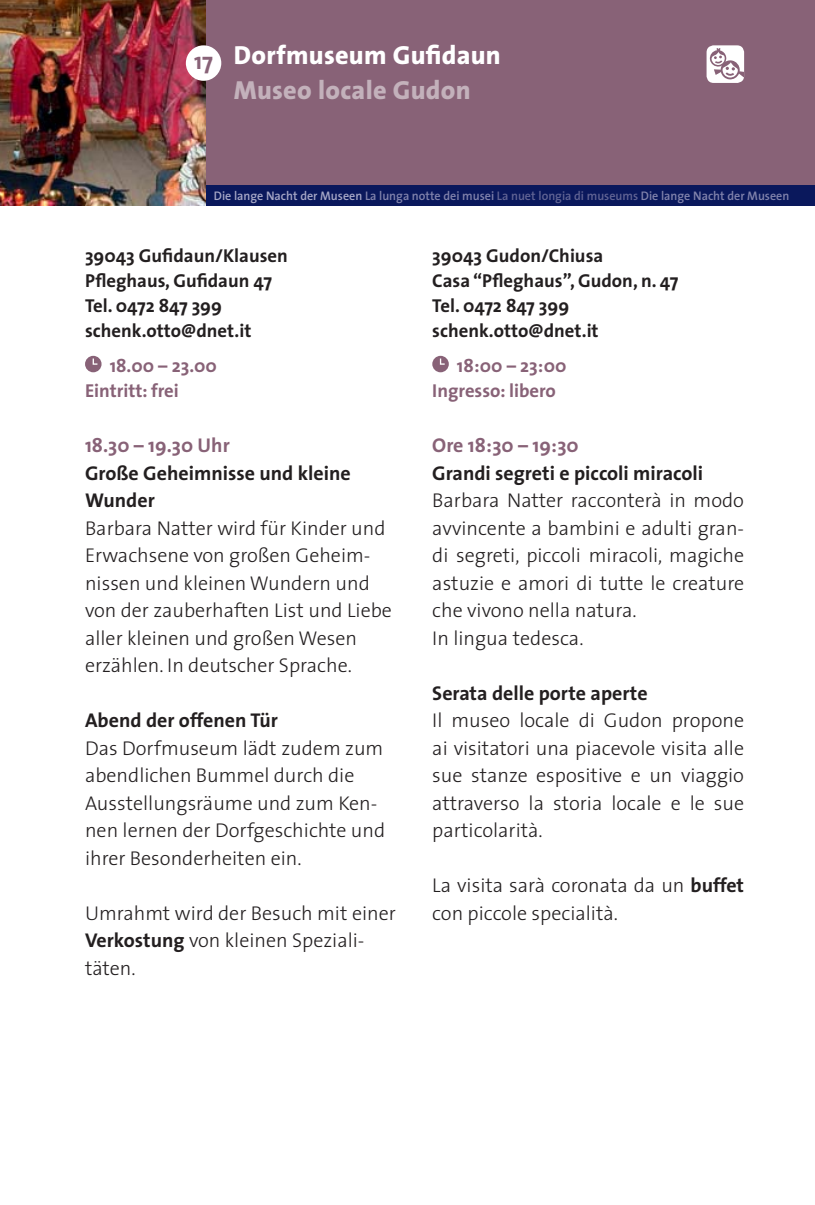
<style>
.page{position:relative;width:815px;height:1205px;background:#fff}
.page>*{position:absolute;margin:0;border:0;box-sizing:border-box;transform-origin:0 0}
.t1{font:800 26.25px "The Sans";letter-spacing:.01em;color:#fff}
.t2{font:800 26.25px "The Sans";letter-spacing:.01em;color:#c3b1bb}
.t3{font:700 23.75px "The Sans";color:#886277}
.t4{font:300 20px/27.5px "The Sans";color:#231f20}
.t5{font:700 20px/27.5px "The Sans";color:#231f20}
.t6{font:700 20px "The Sans";color:#886277}
.t7{font:700 18.75px/25px "The Sans";color:#231f20}
.t8{font:700 18.75px/25px "The Sans";color:#886277}
.t9{font:600 12.5px "The Sans";color:#8183ac}
.s1{color:#a7a8c7}
.s2{color:#616494}
.s3{font-weight:700}
</style>
<div class="page">
<div style="left:0;top:184px;width:815px;height:22px;background:#0a185c"></div>
<div style="left:206px;top:0;width:609px;height:184px;background:#886277"></div>
<img style="left:0;top:0;width:206px;height:206px">
<svg style="left:85px;top:356px;width:17px;height:16px"></svg>
<svg style="left:432px;top:356px;width:17px;height:16px"></svg>
<div style="left:707px;top:45px;width:37px;height:38px;background:#fff;border-radius:7px"></div>
<svg style="left:709px;top:48px;width:35px;height:32px"></svg>
<div style="left:187px;top:47px;width:33px;height:32px;background:#fff;border-radius:50%"></div>
<div style="left:186px;top:45px;width:35px;height:36px;border:3px solid #fff;border-radius:50%"></div>
<p class="t3" style="left:194px;top:49px;width:20px">17</p>
<h1 class="t1" style="left:234px;top:42px;width:268px">Dorfmuseum Gufidaun</h1>
<h1 class="t2" style="left:234px;top:77px;width:238px">Museo locale Gudon</h1>
<p class="t9" style="left:214px;top:190px;width:577px"><span class="s1">Die lange Nacht der Museen</span> La lunga notte dei musei <span class="s2">La nuet longia di museums</span> Die lange Nacht der Museen</p>
<p class="t7" style="left:85px;top:243px;width:204px">39043 Gufidaun/Klausen<br>Pfleghaus, Gufidaun 47<br>Tel. 0472 847 399 schenk.otto@dnet.it</p>
<p class="t8" style="left:85px;top:354px;width:133px;text-indent:25px">18.00 – 23.00<br>Eintritt: frei</p>
<p class="t6" style="left:85px;top:435px;width:146px">18.30 – 19.30 Uhr</p>
<p class="t5" style="left:85px;top:460px;width:267px">Große Geheimnisse und kleine<br>Wunder</p>
<p class="t4" style="left:85px;top:516px;width:308px">Barbara Natter wird für Kinder und<br>Erwachsene von großen Geheim&shy;nissen und kleinen Wundern und von der zauberhaften List und Liebe aller kleinen und großen Wesen erzählen. In deutscher Sprache.</p>
<p class="t5" style="left:85px;top:707px;width:195px">Abend der offenen Tür</p>
<p class="t4" style="left:85px;top:736px;width:302px">Das Dorfmuseum lädt zudem zum abendlichen Bummel durch die<br>Ausstellungsräume und zum Ken&shy;nen lernen der Dorfgeschichte und ihrer Besonderheiten ein.</p>
<p class="t4" style="left:85px;top:901px;width:312px">Umrahmt wird der Besuch mit einer<br><span class="s3">Verkostung</span> von kleinen Speziali&shy;täten.</p>
<p class="t7" style="left:432px;top:243px;width:247px">39043 Gudon/Chiusa<br>Casa “Pfleghaus”, Gudon, n. 47<br>Tel. 0472 847 399 schenk.otto@dnet.it</p>
<p class="t8" style="left:432px;top:354px;width:136px;text-indent:25px">18:00 – 23:00<br>Ingresso: libero</p>
<p class="t6" style="left:432px;top:435px;width:148px">Ore 18:30 – 19:30</p>
<p class="t5" style="left:432px;top:460px;width:272px">Grandi segreti e piccoli miracoli</p>
<p class="t4" style="left:432px;top:489px;width:313px">Barbara Natter racconterà in modo avvincente a bambini e adulti gran&shy;di segreti, piccoli miracoli, magiche astuzie e amori di tutte le creature che vivono nella natura.<br>In lingua tedesca.</p>
<p class="t5" style="left:432px;top:680px;width:217px">Serata delle porte aperte</p>
<p class="t4" style="left:432px;top:709px;width:313px;text-align:justify">Il museo locale di Gudon propone ai visitatori una piacevole visita alle sue stanze espositive e un viaggio attraverso la storia locale e le sue particolarità.</p>
<p class="t4" style="left:432px;top:874px;width:313px">La visita sarà coronata da un <span class="s3">buffet </span>con piccole specialità.</p>
</div>
